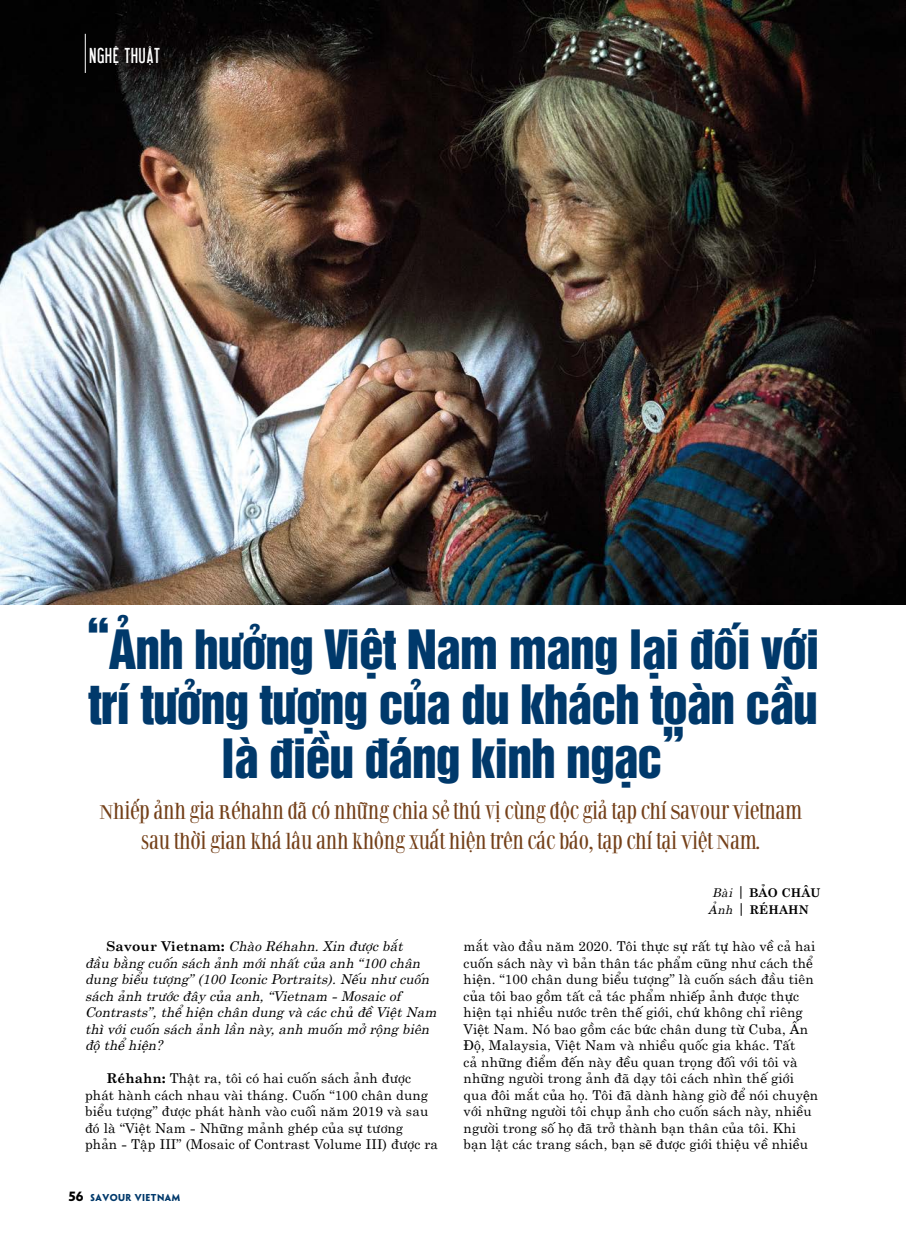
<style>
.page{position:relative;width:906px;height:1238px;background:#fff}
.page>*{position:absolute;margin:0;border:0;box-sizing:border-box;transform-origin:0 0}
.t1{font:49.5px/54px "UTM Helvet Ins";letter-spacing:-.02em;color:#00396b;text-align:center}
.t2{font:21px "UTM Libel KT";letter-spacing:.05em;color:#fff}
.t3{font:19.5px/30px "UTM Classizism Antiqua";letter-spacing:-.02em;color:#744019;text-align:center}
.t4{font:13.5px/16.5px "UTM Centur";letter-spacing:.01em;color:#000}
.t5{font:italic 13.5px/16.5px "UTM Centur";letter-spacing:.01em;color:#000}
.t6{font:700 12px/16.5px "UTM Centur";letter-spacing:.01em;color:#000}
.t7{font:700 9px "UTM Penumbra";letter-spacing:.05em;color:#00396b}
.s1{font-weight:700;font-style:normal}
.s2{font-weight:700}
.s3{font-size:12px;color:#000}
.s4{font-weight:400;font-style:italic}
.s5{font-weight:400;font-size:15px}
</style>
<div class="page">
<img style="left:0;top:0;width:906px;height:604px">
<hr style="left:85px;top:34px;width:1px;height:39px;background:#fff">
<h2 class="t2" style="left:90px;top:42px;width:71px">NGHỆ THUẬT</h2>
<h1 class="t1" style="left:86px;top:619px;width:734px">“Ảnh hưởng Việt Nam mang lại đối với trí tưởng tượng của du khách toàn cầu là điều đáng kinh ngạc”</h1>
<h3 class="t3" style="left:100px;top:795px;width:704px">NHIẾP ẢNH GIA RÉHAHN ĐÃ CÓ NHỮNG CHIA SẺ THÚ VỊ CÙNG ĐỘC GIẢ TẠP CHÍ SAVOUR VIETNAM<br>SAU THỜI GIAN KHÁ LÂU ANH KHÔNG XUẤT HIỆN TRÊN CÁC BÁO, TẠP CHÍ TẠI VIỆT NAM.</h3>
<p class="t5" style="left:85px;top:936px;width:353px;text-indent:21px"><span class="s1">Savour Vietnam:</span> Chào Réhahn. Xin được bắt<br>đầu bằng cuốn sách ảnh mới nhất của anh “100 chân dung biểu tượng” (100 Iconic Portraits). Nếu như cuốn sách ảnh trước đây của anh, “Vietnam - Mosaic of Contrasts”, thể hiện chân dung và các chủ đề Việt Nam thì với cuốn sách ảnh lần này, anh muốn mở rộng biên độ thể hiện?</p>
<p class="t4" style="left:85px;top:1068px;width:354px;text-indent:21px"><span class="s2">Réhahn:</span> Thật ra, tôi có hai cuốn sách ảnh được phát hành cách nhau vài tháng. Cuốn “100 chân dung biểu tượng” được phát hành vào cuối năm 2019 và sau đó là “Việt Nam - Những mảnh ghép của sự tương phản - Tập III” (Mosaic of Contrast Volume III) được ra</p>
<p class="t7" style="left:69px;top:1189px;width:113px"><span class="s3">56</span> SAVOUR VIETNAM</p>
<p class="t6" style="left:708px;top:883px;width:114px;text-indent:4px"><span class="s4">Bài</span> <span class="s5">|</span> BẢO CHÂU<br><span class="s4">Ảnh</span> <span class="s5">|</span> RÉHAHN</p>
<p class="t4" style="left:463px;top:936px;width:356px">mắt vào đầu năm 2020. Tôi thực sự rất tự hào về cả hai cuốn sách này vì bản thân tác phẩm cũng như cách thể hiện. “100 chân dung biểu tượng” là cuốn sách đầu tiên của tôi bao gồm tất cả tác phẩm nhiếp ảnh được thực hiện tại nhiều nước trên thế giới, chứ không chỉ riêng Việt Nam. Nó bao gồm các bức chân dung từ Cuba, Ấn Độ, Malaysia, Việt Nam và nhiều quốc gia khác. Tất<br>cả những điểm đến này đều quan trọng đối với tôi và những người trong ảnh đã dạy tôi cách nhìn thế giới qua đôi mắt của họ. Tôi đã dành hàng giờ để nói chuyện với những người tôi chụp ảnh cho cuốn sách này, nhiều người trong số họ đã trở thành bạn thân của tôi. Khi bạn lật các trang sách, bạn sẽ được giới thiệu về nhiều</p>
</div>
